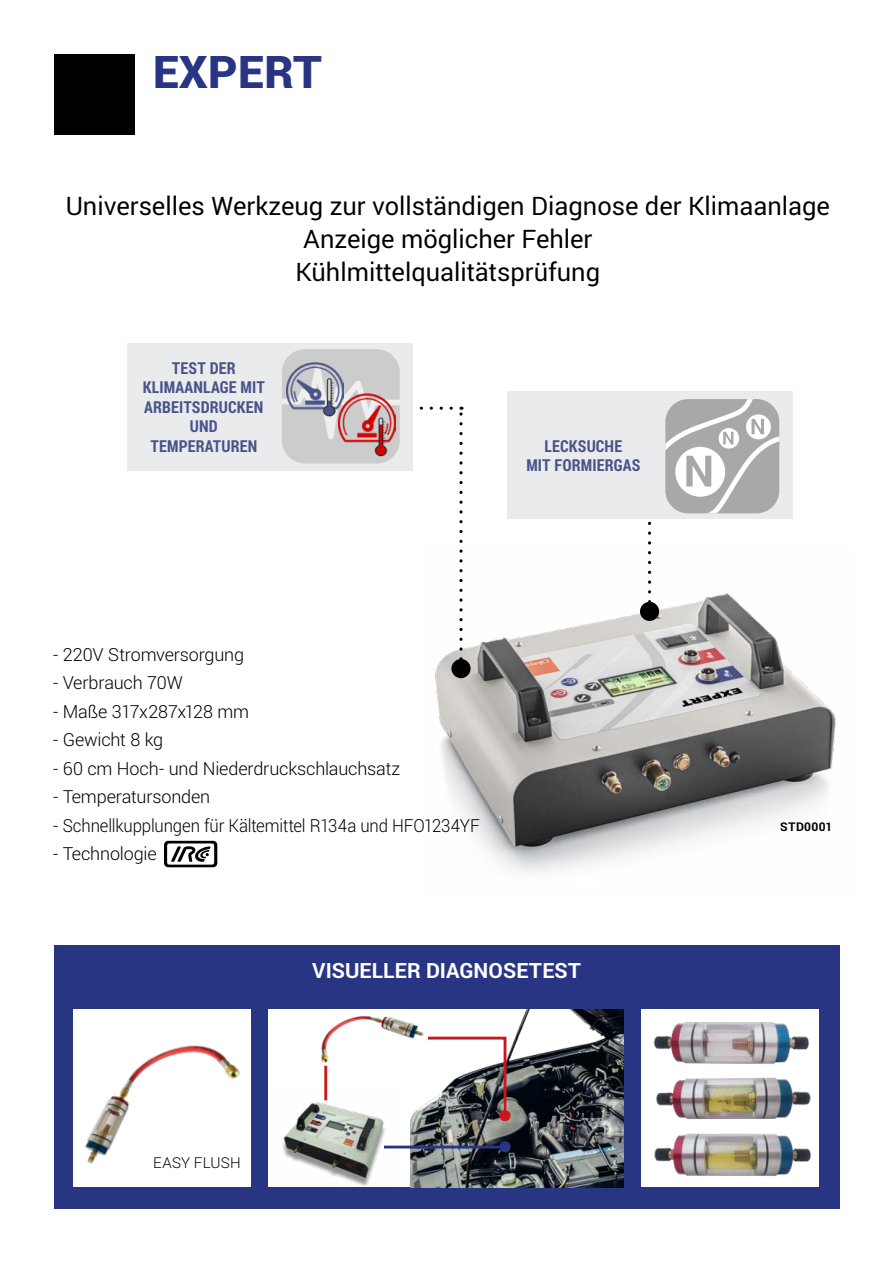
<style>
.page{position:relative;width:893px;height:1263px;background:#fff}
.page>*{position:absolute;margin:0;border:0;box-sizing:border-box;transform-origin:0 0}
.t1{font:900 45px "Roboto";letter-spacing:.01em;color:#283583}
.t2{font:25.5px/33px "Roboto";color:#000;text-align:center}
.t3{font:700 21px "Roboto";letter-spacing:.005em;color:#fff}
.t4{font:300 18px "Roboto";letter-spacing:-.01em;color:#000}
.t5{font:700 16.5px/19.5px "Roboto Condensed";letter-spacing:.01em;color:#49538a;text-align:center}
.t6{font:300 15px "Roboto";letter-spacing:.01em;color:#000}
.t7{font:700 12px "Roboto";letter-spacing:.025em;color:#000}
</style>
<div class="page">
<img style="left:435px;top:552px;width:401px;height:321px">
<div style="left:54px;top:54px;width:81px;height:81px;background:#000"></div>
<div style="left:54px;top:945px;width:785px;height:264px;background:#283583"></div>
<div style="left:268px;top:1009px;width:356px;height:178px;background:#fff"></div>
<img style="left:410px;top:1009px;width:214px;height:178px">
<img style="left:282px;top:1092px;width:117px;height:94px">
<img style="left:321px;top:1009px;width:106px;height:57px">
<hr style="left:324px;top:1066px;width:3px;height:34px;background:#cd171a">
<hr style="left:384px;top:1145px;width:121px;height:3px;background:#283583">
<svg style="left:425px;top:1035px;width:83px;height:83px"></svg>
<div style="left:499px;top:1110px;width:12px;height:11px;background:#cd171a;border-radius:50%"></div>
<div style="left:499px;top:1141px;width:12px;height:11px;background:#283583;border-radius:50%"></div>
<div style="left:641px;top:1009px;width:178px;height:178px;background:#fff"></div>
<img style="left:73px;top:1009px;width:178px;height:178px">
<img style="left:653px;top:1022px;width:157px;height:42px">
<img style="left:656px;top:1077px;width:155px;height:43px">
<img style="left:654px;top:1133px;width:157px;height:43px">
<svg style="left:648px;top:521px;width:3px;height:81px"></svg>
<div style="left:640px;top:602px;width:19px;height:19px;background:#000;border-radius:50%"></div>
<svg style="left:459px;top:407px;width:4px;height:252px"></svg>
<svg style="left:412px;top:407px;width:39px;height:3px"></svg>
<div style="left:451px;top:659px;width:20px;height:19px;background:#000;border-radius:50%"></div>
<div style="left:127px;top:343px;width:285px;height:127px;background:#eaebec"></div>
<img style="left:282px;top:349px;width:118px;height:114px">
<img style="left:339px;top:391px;width:57px;height:53px">
<img style="left:368px;top:412px;width:24px;height:47px">
<img style="left:287px;top:360px;width:56px;height:51px">
<img style="left:318px;top:373px;width:24px;height:47px">
<div style="left:507px;top:391px;width:285px;height:128px;background:#eaebec"></div>
<svg style="left:665px;top:399px;width:114px;height:114px;background:#bebebf"></svg>
<svg style="left:164px;top:841px;width:53px;height:26px"></svg>
<h1 class="t1" style="left:153px;top:40px;width:171px">EXPERT</h1>
<h2 class="t2" style="left:66px;top:189px;width:766px">Universelles Werkzeug zur vollständigen Diagnose der Klimaanlage<br>Anzeige möglicher Fehler<br>Kühlmittelqualitätsprüfung</h2>
<p class="t5" style="left:143px;top:358px;width:124px">TEST DER<br>KLIMAANLAGE MIT<br>ARBEITSDRUCKEN<br>UND<br>TEMPERATUREN</p>
<p class="t5" style="left:526px;top:435px;width:116px">LECKSUCHE<br>MIT FORMIERGAS</p>
<p class="t4" style="left:53px;top:642px;width:192px">- 220V Stromversorgung</p>
<p class="t4" style="left:53px;top:670px;width:131px">- Verbrauch 70W</p>
<p class="t4" style="left:53px;top:699px;width:197px">- Maße 317x287x128 mm</p>
<p class="t4" style="left:53px;top:727px;width:111px">- Gewicht 8 kg</p>
<p class="t4" style="left:53px;top:756px;width:349px">- 60 cm Hoch- und Niederdruckschlauchsatz</p>
<p class="t4" style="left:53px;top:784px;width:159px">- Temperatursonden</p>
<p class="t4" style="left:53px;top:813px;width:428px">- Schnellkupplungen für Kältemittel R134a und HFO1234YF</p>
<p class="t4" style="left:53px;top:841px;width:105px">- Technologie</p>
<p class="t6" style="left:153px;top:1152px;width:89px">EASY FLUSH</p>
<p class="t3" style="left:312px;top:955px;width:271px">VISUELLER DIAGNOSETEST</p>
<p class="t7" style="left:780px;top:818px;width:54px">STD0001</p>
</div>
